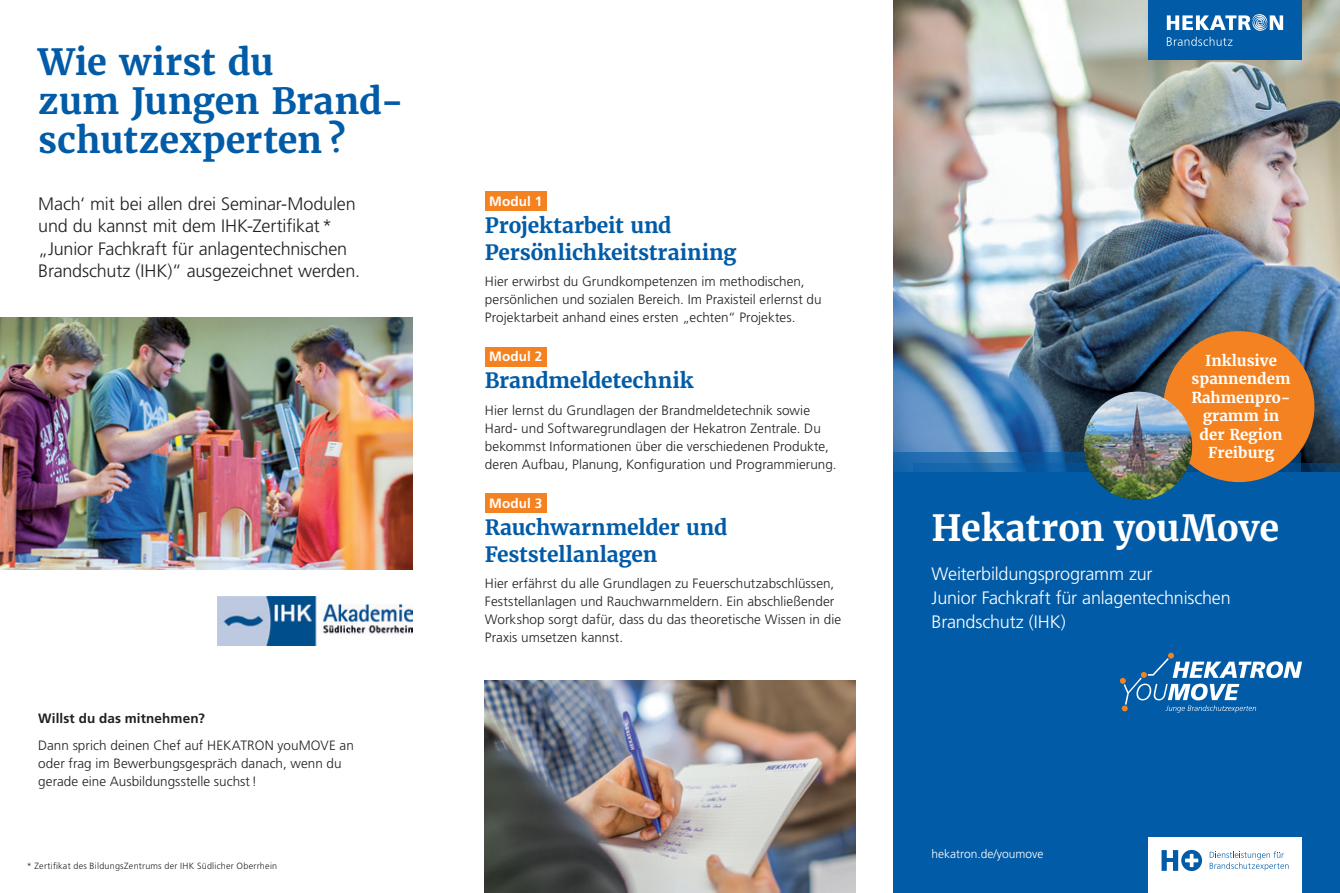
<style>
.page{position:relative;width:1340px;height:893px;background:#fff}
.page>*{position:absolute;margin:0;border:0;box-sizing:border-box;transform-origin:0 0}
.t1{font:700 36px/39px "Merriweather";color:#015ba7}
.t2{font:700 36px "Merriweather";letter-spacing:-.005em;color:#fff}
.t3{font:700 21px/27px "Merriweather";letter-spacing:-.005em;color:#015ba7}
.t4{font:300 18px/22.5px "Frutiger LT Pro";letter-spacing:-.01em;color:#231f20}
.t5{font:300 18px/24px "Frutiger LT Pro";letter-spacing:-.01em;color:#fff}
.t6{font:700 15px/18.3px "Merriweather";color:#fff;text-align:center}
.t7{font:300 13.5px/18px "Frutiger LT Pro";letter-spacing:.005em;color:#231f20}
.t8{font:700 13.5px "Frutiger LT Pro";letter-spacing:.01em;color:#231f20}
.t9{font:700 13.5px "Frutiger LT Pro";letter-spacing:.01em;color:#fff}
.t10{font:300 12px "Frutiger LT Pro";color:#fff}
.t11{font:300 9px "Frutiger LT Pro";letter-spacing:.025em;color:#231f20}
</style>
<div class="page">
<img style="left:893px;top:0;width:446px;height:463px">
<img style="left:0;top:317px;width:412px;height:253px">
<img style="left:485px;top:680px;width:370px;height:213px">
<div style="left:485px;top:191px;width:61px;height:20px;background:#f58220"></div>
<div style="left:485px;top:347px;width:61px;height:20px;background:#f58220"></div>
<div style="left:485px;top:493px;width:61px;height:20px;background:#f58220"></div>
<div style="left:1148px;top:0;width:153px;height:60px;background:#015ba7"></div>
<svg style="left:1166px;top:14px;width:117px;height:17px"></svg>
<svg style="left:1166px;top:37px;width:66px;height:9px"></svg>
<div style="left:893px;top:472px;width:446px;height:421px;background:#015ba7"></div>
<svg style="left:1185px;top:463px;width:154px;height:10px"></svg>
<svg style="left:893px;top:453px;width:407px;height:19px;background:#1a63a4"></svg>
<div style="left:1148px;top:837px;width:153px;height:56px;background:#fff"></div>
<svg style="left:1161px;top:850px;width:40px;height:21px"></svg>
<svg style="left:1209px;top:851px;width:79px;height:20px"></svg>
<div style="left:1163px;top:331px;width:151px;height:151px;background:#f58220;border-radius:50%"></div>
<img style="left:1083px;top:392px;width:109px;height:108px;border-radius:54px">
<svg style="left:1119px;top:653px;width:183px;height:60px"></svg>
<img style="left:217px;top:596px;width:195px;height:49px">
<h1 class="t1" style="left:38px;top:43px;width:367px">Wie wirst du<br>zum Jungen Brand&shy;schutzexperten?</h1>
<h3 class="t4" style="left:38px;top:192px;width:323px">Mach‘ mit bei allen drei Seminar-Modulen und du kannst mit dem IHK-Zertifikat* „Junior Fachkraft für anlagentechnischen Brandschutz (IHK)“ ausgezeichnet werden.</h3>
<p class="t8" style="left:38px;top:710px;width:168px">Willst du das mitnehmen?</p>
<p class="t7" style="left:38px;top:737px;width:317px">Dann sprich deinen Chef auf HEKATRON youMOVE an oder frag im Bewerbungsgespräch danach, wenn du gerade eine Ausbildungsstelle suchst!</p>
<p class="t11" style="left:27px;top:860px;width:252px">* Zertifikat des BildungsZentrums der IHK Südlicher Oberrhein</p>
<p class="t9" style="left:489px;top:193px;width:55px">Modul 1</p>
<h2 class="t3" style="left:485px;top:212px;width:253px">Projektarbeit und<br>Persönlichkeitstraining</h2>
<p class="t7" style="left:485px;top:273px;width:338px">Hier erwirbst du Grundkompetenzen im methodischen, persönlichen und sozialen Bereich. Im Praxisteil erlernst du<br>Projektarbeit anhand eines ersten „echten“ Projektes.</p>
<p class="t9" style="left:489px;top:349px;width:55px">Modul 2</p>
<h2 class="t3" style="left:485px;top:367px;width:210px">Brandmeldetechnik</h2>
<p class="t7" style="left:485px;top:401px;width:353px">Hier lernst du Grundlagen der Brandmeldetechnik sowie Hard- und Softwaregrundlagen der Hekatron Zentrale. Du bekommst Informationen über die verschiedenen Produkte, deren Aufbau, Planung, Konfiguration und Programmierung.</p>
<p class="t9" style="left:489px;top:495px;width:55px">Modul 3</p>
<h2 class="t3" style="left:485px;top:514px;width:244px">Rauchwarnmelder und<br>Feststellanlagen</h2>
<p class="t7" style="left:485px;top:575px;width:358px">Hier erfährst du alle Grundlagen zu Feuerschutzabschlüssen, Feststellanlagen und Rauchwarnmeldern. Ein abschließender Workshop sorgt dafür, dass du das theoretische Wissen in die Praxis umsetzen kannst.</p>
<p class="t6" style="left:1191px;top:351px;width:101px">Inklusive spannendem<br>Rahmenpro&shy;gramm in der Region<br>Freiburg</p>
<h1 class="t2" style="left:931px;top:505px;width:349px">Hekatron youMove</h1>
<h3 class="t5" style="left:931px;top:562px;width:301px">Weiterbildungsprogramm zur<br>Junior Fachkraft für anlagentechnischen<br>Brandschutz (IHK)</h3>
<p class="t10" style="left:931px;top:847px;width:113px">hekatron.de/youmove</p>
</div>
